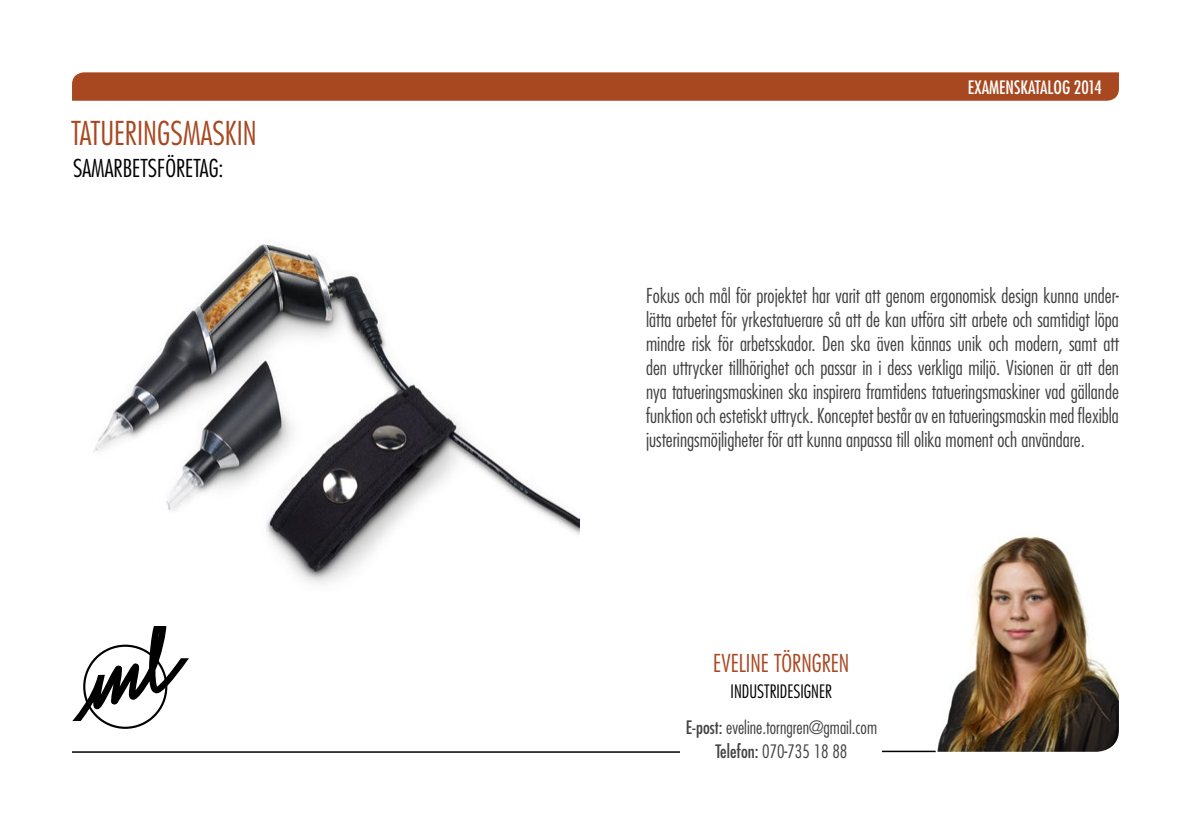
<style>
.page{position:relative;width:1191px;height:823px;background:#fff}
.page>*{position:absolute;margin:0;border:0;box-sizing:border-box;transform-origin:0 0}
.t1{font:300 condensed 32px "Futura Std";color:#a84821}
.t2{font:300 condensed 24px "Futura Std";color:#000}
.t3{font:300 condensed 24px "Futura Std";color:#a84821}
.t4{font:300 condensed 20px/24px "Futura Std";color:#414042;text-align:justify}
.t5{font:300 condensed 18px/35.4px "Futura Std";color:#414042}
.t6{font:condensed 18px "Futura Std";color:#fff}
.t7{font:300 condensed 18px "Futura Std";color:#000}
.s1{color:#000}
.s2{font-weight:400}
</style>
<div class="page">
<svg style="left:72px;top:72px;width:1047px;height:29px;background:#a94c26"></svg>
<hr style="left:72px;top:750px;width:659px;height:2px;background:#000">
<hr style="left:837px;top:750px;width:98px;height:1px;background:#000">
<img style="left:935px;top:536px;width:184px;height:215px">
<div style="left:681px;top:652px;width:201px;height:170px;background:#fff"></div>
<svg style="left:73px;top:626px;width:116px;height:94px"></svg>
<img style="left:93px;top:242px;width:487px;height:342px">
<h1 class="t1" style="left:71px;top:114px;width:12px">TATUER</h1>
<h1 class="t1" style="left:137px;top:114px;width:117px">INGSMASKIN</h1>
<p class="t2" style="left:71px;top:154px;width:154px">Samarbetsföretag:</p>
<p class="t6" style="left:967px;top:76px;width:135px">EXAMENSKATALOG 2014</p>
<p class="t4" style="left:646px;top:283px;width:474px">Fokus och mål för projektet har varit att genom ergonomisk design kunna under&shy;lätta arbetet för yrkestatuerare så att de kan utföra sitt arbete och samtidigt löpa mindre risk för arbetsskador. Den ska även kännas unik och modern, samt att den uttrycker tillhörighet och passar in i dess verkliga miljö. Visionen är att den nya tatueringsmaskinen ska inspirera framtidens tatueringsmaskiner vad gällande funktion och estetiskt uttryck. Konceptet består av en tatueringsmaskin med flexibla justeringsmöjligheter för att kunna anpassa till olika moment och användare.</p>
<p class="t3" style="left:713px;top:648px;width:138px">Eveline Törngren</p>
<p class="t7" style="left:730px;top:680px;width:12px">INDUSTR</p>
<p class="t5" style="left:685px;top:673px;width:193px;text-indent:91px"><span class="s1">IDESIGNER<br></span><span class="s2">E-POST:</span> eveline.torngren@gmail.com</p>
<p class="t5" style="left:715px;top:732px;width:133px"><span class="s2">TELEFON:</span> 070-735 18 88</p>
</div>
